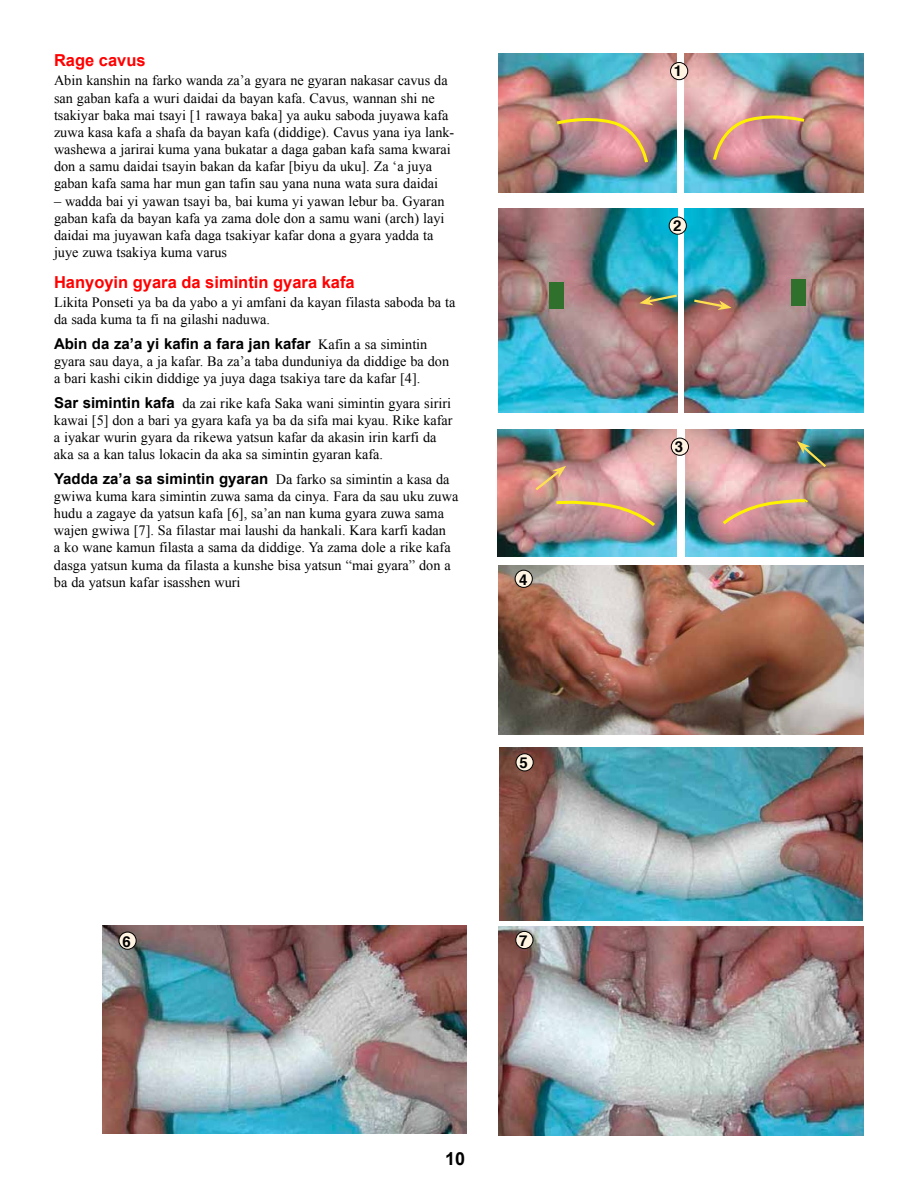
<style>
.page{position:relative;width:918px;height:1188px;background:#fff}
.page>*{position:absolute;margin:0;border:0;box-sizing:border-box;transform-origin:0 0}
.t1{font:700 18px "Arial";color:#000}
.t2{font:700 16.5px "Arial";color:#f00}
.t3{font:700 15px "Arial";color:#000}
.t4{font:700 15px "Helvetica";color:#000}
.t5{font:14.25px/17.1px "Times New Roman";color:#000}
.s1{font-family:"Times New Roman";font-weight:400;font-size:14.25px}
.s2{font-family:"Arial";font-weight:700;font-size:15px}
</style>
<div class="page">
<img style="left:499px;top:565px;width:364px;height:170px">
<img style="left:499px;top:748px;width:364px;height:173px">
<img style="left:499px;top:926px;width:365px;height:210px">
<img style="left:102px;top:926px;width:365px;height:208px">
<img style="left:498px;top:54px;width:178px;height:139px">
<img style="left:685px;top:54px;width:178px;height:139px">
<svg style="left:712px;top:113px;width:95px;height:50px;background:#cb948a"></svg>
<svg style="left:554px;top:116px;width:95px;height:49px;background:#c99388"></svg>
<img style="left:498px;top:209px;width:179px;height:203px">
<img style="left:684px;top:209px;width:179px;height:203px">
<div style="left:550px;top:283px;width:14px;height:26px;background:#2f712c"></div>
<div style="left:792px;top:279px;width:14px;height:27px;background:#2f712c"></div>
<svg style="left:692px;top:298px;width:40px;height:12px"></svg>
<svg style="left:639px;top:293px;width:39px;height:12px"></svg>
<img style="left:498px;top:430px;width:178px;height:126px">
<img style="left:685px;top:429px;width:178px;height:127px">
<svg style="left:553px;top:500px;width:104px;height:28px;background:#cc9a86"></svg>
<svg style="left:721px;top:498px;width:88px;height:28px;background:#d09e8a"></svg>
<svg style="left:797px;top:441px;width:32px;height:29px"></svg>
<svg style="left:533px;top:466px;width:33px;height:27px"></svg>
<div style="left:671px;top:62px;width:17px;height:18px;background:#fff3e1;border-radius:50%"></div>
<div style="left:670px;top:62px;width:18px;height:18px;border:1px solid #000;border-radius:50%"></div>
<div style="left:669px;top:217px;width:17px;height:17px;background:#fff3e1;border-radius:50%"></div>
<div style="left:669px;top:217px;width:18px;height:17px;border:1px solid #000;border-radius:50%"></div>
<div style="left:671px;top:438px;width:18px;height:17px;background:#fff3e1;border-radius:50%"></div>
<div style="left:671px;top:438px;width:18px;height:17px;border:1px solid #000;border-radius:50%"></div>
<div style="left:515px;top:570px;width:17px;height:17px;background:#fff3e1;border-radius:50%"></div>
<div style="left:515px;top:570px;width:18px;height:18px;border:1px solid #000;border-radius:50%"></div>
<div style="left:516px;top:754px;width:17px;height:17px;background:#fff3e1;border-radius:50%"></div>
<div style="left:516px;top:754px;width:17px;height:17px;border:1px solid #000;border-radius:50%"></div>
<div style="left:119px;top:932px;width:17px;height:17px;background:#fff3e1;border-radius:50%"></div>
<div style="left:119px;top:932px;width:17px;height:17px;border:1px solid #000;border-radius:50%"></div>
<div style="left:516px;top:931px;width:17px;height:18px;background:#fff3e1;border-radius:50%"></div>
<div style="left:516px;top:931px;width:17px;height:18px;border:1px solid #000;border-radius:50%"></div>
<p class="t2" style="left:54px;top:49px;width:93px">Rage cavus</p>
<p class="t5" style="left:54px;top:72px;width:402px">Abin kanshin na farko wanda za’a gyara ne gyaran nakasar cavus da san gaban kafa a wuri daidai da bayan kafa. Cavus, wannan shi ne tsakiyar baka mai tsayi [1 rawaya baka] ya auku saboda juyawa kafa zuwa kasa kafa a shafa da bayan kafa (diddige). Cavus yana iya lank&shy;washewa a jarirai kuma yana bukatar a daga gaban kafa sama kwarai don a samu daidai tsayin bakan da kafar [biyu da uku]. Za ‘a juya gaban kafa sama har mun gan tafin sau yana nuna wata sura daidai</p>
<p class="t5" style="left:54px;top:192px;width:392px">– wadda bai yi yawan tsayi ba, bai kuma yi yawan lebur ba. Gyaran gaban kafa da bayan kafa ya zama dole don a samu wani (arch) layi daidai ma juyawan kafa daga tsakiyar kafar dona a gyara yadda ta juye zuwa tsakiya kuma varus</p>
<p class="t2" style="left:54px;top:271px;width:302px">Hanyoyin gyara da simintin gyara kafa</p>
<p class="t5" style="left:54px;top:294px;width:403px">Likita Ponseti ya ba da yabo a yi amfani da kayan filasta saboda ba ta da sada kuma ta fi na gilashi naduwa.</p>
<p class="t3" style="left:54px;top:334px;width:375px">Abin da za’a yi kafin a fara jan kafar <span class="s1">Kafin a sa simintin</span></p>
<p class="t5" style="left:54px;top:352px;width:397px">gyara sau daya, a ja kafar. Ba za’a taba dunduniya da diddige ba don a bari kashi cikin diddige ya juya daga tsakiya tare da kafar [4].</p>
<p class="t5" style="left:54px;top:394px;width:400px"><span class="s2">Sar simintin kafa</span> da zai rike kafa Saka wani simintin gyara siriri kawai [5] don a bari ya gyara kafa ya ba da sifa mai kyau. Rike kafar a iyakar wurin gyara da rikewa yatsun kafar da akasin irin karfi da aka sa a kan talus lokacin da aka sa simintin gyaran kafa.</p>
<p class="t3" style="left:54px;top:469px;width:397px">Yadda za’a sa simintin gyaran <span class="s1">Da farko sa simintin a kasa da</span></p>
<p class="t5" style="left:54px;top:487px;width:406px">gwiwa kuma kara simintin zuwa sama da cinya. Fara da sau uku zuwa hudu a zagaye da yatsun kafa [6], sa’an nan kuma gyara zuwa sama wajen gwiwa [7]. Sa filastar mai laushi da hankali. Kara karfi kadan<br>a ko wane kamun filasta a sama da diddige. Ya zama dole a rike kafa dasga yatsun kuma da filasta a kunshe bisa yatsun “mai gyara” don a ba da yatsun kafar isasshen wuri</p>
<p class="t4" style="left:519px;top:567px;width:10px">4</p>
<p class="t4" style="left:520px;top:751px;width:10px">5</p>
<p class="t4" style="left:122px;top:930px;width:10px">6</p>
<p class="t4" style="left:519px;top:928px;width:10px">7</p>
<p class="t1" style="left:445px;top:1146px;width:22px">10</p>
<p class="t4" style="left:674px;top:59px;width:10px">1</p>
<p class="t4" style="left:673px;top:214px;width:10px">2</p>
<p class="t4" style="left:675px;top:435px;width:10px">3</p>
</div>
